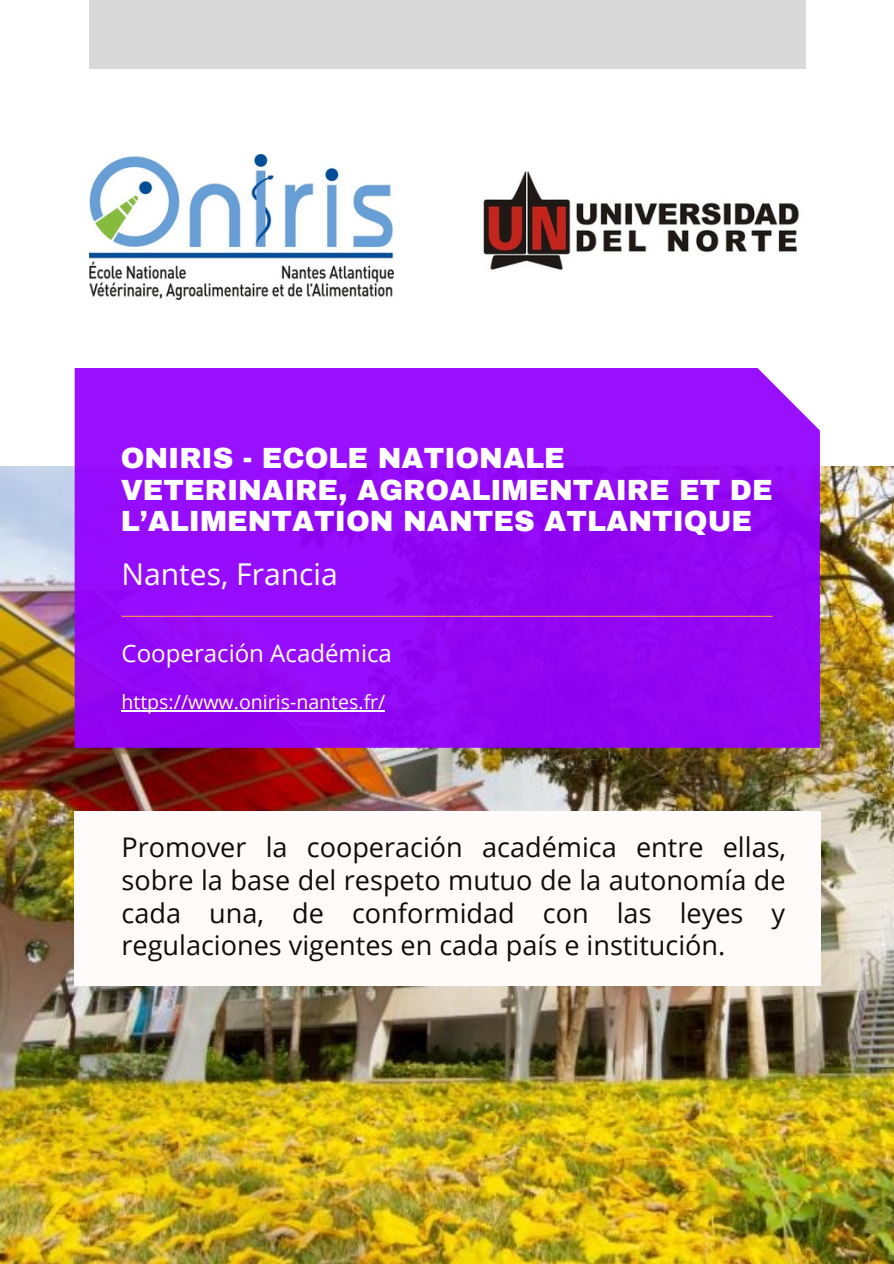
<style>
.page{position:relative;width:894px;height:1264px;background:#fff}
.page>*{position:absolute;margin:0;border:0;box-sizing:border-box;transform-origin:0 0}
.t1{font:30px "Open Sans";color:#fff}
.t2{font:900 28.5px/31.5px "Archivo";color:#fff}
.t3{font:27px/32.7px "Open Sans";color:#100c0a;text-align:justify}
.t4{font:24px "Open Sans";color:#fff}
.t5{font:19.5px "Open Sans";color:#fff}
</style>
<div class="page">
<img style="left:0;top:467px;width:893px;height:796px">
<div style="left:89px;top:0;width:717px;height:69px;background:#d9d9d9"></div>
<img style="left:483px;top:171px;width:317px;height:99px">
<div style="left:75px;top:811px;width:745px;height:174px;background:#fffbfb"></div>
<svg style="left:75px;top:368px;width:744px;height:379px;background:#950cf7"></svg>
<hr style="left:121px;top:615px;width:651px;height:2px;background:#ff914d">
<img style="left:89px;top:155px;width:304px;height:144px">
<hr style="left:121px;top:710px;width:264px;height:1px;background:#fff">
<p class="t2" style="left:121px;top:443px;width:653px">ONIRIS - ECOLE NATIONALE<br>VETERINAIRE, AGROALIMENTAIRE ET DE<br>L’ALIMENTATION NANTES ATLANTIQUE</p>
<p class="t1" style="left:121px;top:552px;width:218px">Nantes, Francia</p>
<p class="t4" style="left:121px;top:636px;width:272px">Cooperación Académica</p>
<p class="t5" style="left:121px;top:688px;width:265px">https://www.oniris-nantes.fr/</p>
<p class="t3" style="left:121px;top:830px;width:666px">Promover la cooperación académica entre ellas, sobre la base del respeto mutuo de la autonomía de cada una, de conformidad con las leyes y regulaciones vigentes en cada país e institución.</p>
</div>
